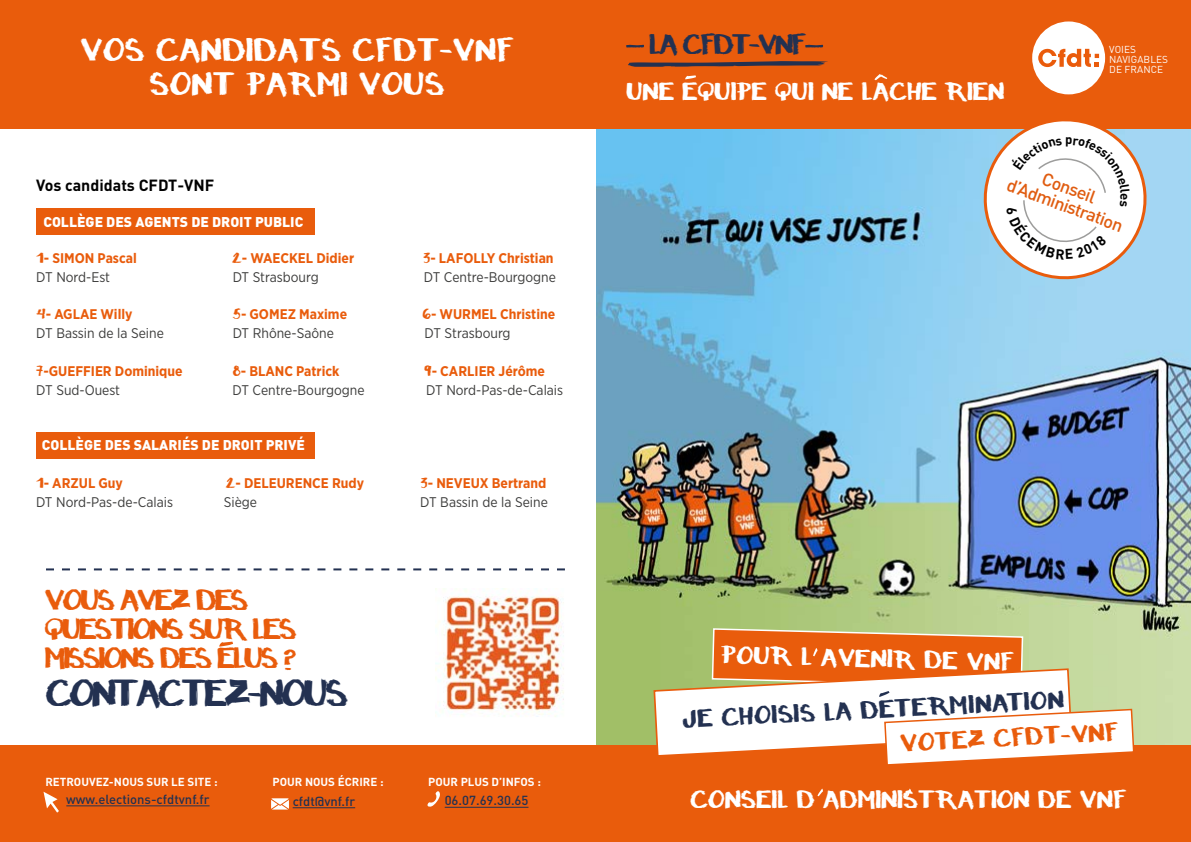
<style>
.page{position:relative;width:1191px;height:842px;background:#fff}
.page>*{position:absolute;margin:0;border:0;box-sizing:border-box;transform-origin:0 0}
.t1{font:36px "Raw";letter-spacing:-.09em;color:#233151}
.t2{font:31px/34px "Raw";color:#fff;text-align:center}
.t3{font:28px/29px "Raw";letter-spacing:-.09em;color:#e95c0c}
.t4{font:27px "Raw";letter-spacing:-.09em;color:#233151}
.t5{font:24px "Raw";letter-spacing:-.01em;color:#fff}
.t6{font:24px "Raw";color:#233151}
.t7{font:24px "Raw";color:#e95c0c}
.t8{font:500 18px "DIN Pro";color:#e05c10}
.t9{font:700 16px "DIN";color:#000}
.t10{font:700 14px "Gotham Narrow";color:#e95c0c}
.t11{font:14px "Gotham Narrow";color:#3c3c3b}
.t12{font:900 14px "DIN";color:#fff}
.t13{font:500 13px "DIN";color:#233151}
.t14{font:700 13px "DIN Pro";color:#000}
.t15{font:700 11.5px "DIN";color:#fff}
.t16{font:10px/10px "DIN Pro";letter-spacing:.01em;color:#fff}
.s1{font-family:"Raw";font-weight:400}
</style>
<div class="page">
<img style="left:597px;top:129px;width:594px;height:617px">
<div style="left:0;top:746px;width:1191px;height:96px;background:#e95c0c"></div>
<hr style="left:66px;top:805px;width:144px;height:1px;background:#233151">
<hr style="left:445px;top:807px;width:83px;height:1px;background:#233151">
<hr style="left:293px;top:807px;width:62px;height:1px;background:#233151">
<div style="left:0;top:0;width:1191px;height:129px;background:#e95c0c"></div>
<img style="left:435px;top:589px;width:129px;height:128px">
<div style="left:1032px;top:21px;width:73px;height:73px;background:#fff;border-radius:50%"></div>
<svg style="left:1038px;top:49px;width:61px;height:18px"></svg>
<svg style="left:805px;top:45px;width:18px;height:3px"></svg>
<svg style="left:626px;top:45px;width:18px;height:3px"></svg>
<svg style="left:628px;top:61px;width:200px;height:6px"></svg>
<div style="left:36px;top:433px;width:279px;height:26px;background:#e95c0c"></div>
<svg style="left:874px;top:74px;width:13px;height:6px"></svg>
<svg style="left:427px;top:791px;width:13px;height:16px"></svg>
<svg style="left:271px;top:798px;width:18px;height:11px"></svg>
<svg style="left:43px;top:792px;width:16px;height:21px"></svg>
<svg style="left:685px;top:75px;width:11px;height:4px"></svg>
<svg style="left:219px;top:642px;width:14px;height:5px"></svg>
<svg style="left:652px;top:627px;width:483px;height:138px"></svg>
<svg style="left:906px;top:788px;width:5px;height:9px"></svg>
<svg style="left:46px;top:568px;width:519px;height:2px"></svg>
<div style="left:36px;top:209px;width:279px;height:26px;background:#e95c0c"></div>
<svg style="left:817px;top:788px;width:6px;height:8px"></svg>
<svg style="left:981px;top:121px;width:167px;height:160px"></svg>
<h2 class="t2" style="left:80px;top:35px;width:435px">VOS CANDIDATS CFDT-VNF<br>SONT PARMI VOUS</h2>
<p class="t9" style="left:36px;top:175px;width:180px">Vos candidats CFDT-VNF</p>
<p class="t12" style="left:43px;top:212px;width:261px">COLLÈGE DES AGENTS DE DROIT PUBLIC</p>
<p class="t10" style="left:36px;top:249px;width:102px"><span class="s1">1</span>- SIMON Pascal</p>
<p class="t10" style="left:232px;top:249px;width:123px"><span class="s1">2</span>- WAECKEL Didier</p>
<p class="t10" style="left:423px;top:249px;width:132px"><span class="s1">3</span>- LAFOLLY Christian</p>
<p class="t11" style="left:36px;top:268px;width:75px">DT Nord-Est</p>
<p class="t11" style="left:233px;top:268px;width:88px">DT Strasbourg</p>
<p class="t11" style="left:424px;top:268px;width:133px">DT Centre-Bourgogne</p>
<p class="t10" style="left:36px;top:305px;width:98px"><span class="s1">4</span>- AGLAE Willy</p>
<p class="t10" style="left:233px;top:305px;width:116px"><span class="s1">5</span>- GOMEZ Maxime</p>
<p class="t10" style="left:422px;top:305px;width:134px"><span class="s1">6</span>- WURMEL Christine</p>
<p class="t11" style="left:36px;top:325px;width:129px">DT Bassin de la Seine</p>
<p class="t11" style="left:233px;top:325px;width:103px">DT Rhône-Saône</p>
<p class="t11" style="left:424px;top:325px;width:88px">DT Strasbourg</p>
<p class="t10" style="left:36px;top:362px;width:148px"><span class="s1">7</span>-GUEFFIER Dominique</p>
<p class="t10" style="left:233px;top:362px;width:108px"><span class="s1">8</span>- BLANC Patrick</p>
<p class="t10" style="left:424px;top:362px;width:122px"><span class="s1">9</span>- CARLIER Jérôme</p>
<p class="t11" style="left:36px;top:381px;width:85px">DT Sud-Ouest</p>
<p class="t11" style="left:233px;top:381px;width:133px">DT Centre-Bourgogne</p>
<p class="t11" style="left:426px;top:381px;width:138px">DT Nord-Pas-de-Calais</p>
<p class="t12" style="left:42px;top:436px;width:265px">COLLÈGE DES SALARIÉS DE DROIT PRIVÉ</p>
<p class="t10" style="left:36px;top:474px;width:88px"><span class="s1">1</span>- ARZUL Guy</p>
<p class="t10" style="left:226px;top:474px;width:140px"><span class="s1">2</span>- DELEURENCE Rudy</p>
<p class="t10" style="left:420px;top:474px;width:127px"><span class="s1">3</span>- NEVEUX Bertrand</p>
<p class="t11" style="left:36px;top:493px;width:138px">DT Nord-Pas-de-Calais</p>
<p class="t11" style="left:224px;top:493px;width:35px">Siège</p>
<p class="t11" style="left:420px;top:493px;width:129px">DT Bassin de la Seine</p>
<h3 class="t4" style="left:648px;top:33px;width:159px">LA CFDT-VNF</h3>
<h3 class="t5" style="left:626px;top:81px;width:380px">UNE EQUIPE QUI NE LACHE RIEN</h3>
<p class="t14" style="left:1065px;top:129px;width:9px">p</p>
<p class="t16" style="left:1109px;top:43px;width:60px">VOIES<br>NAVIGABLES<br>DE FRANCE</p>
<p class="t8" style="left:1047px;top:165px;width:57px;rotate:20deg">Conseil</p>
<p class="t8" style="left:1012px;top:170px;width:124px;rotate:20deg">d’Administration</p>
<h3 class="t3" style="left:45px;top:587px;width:254px">VOUS AVEZ DES<br>QUESTIONS SUR LES<br>MISSIONS DES ELUS ?</h3>
<h1 class="t1" style="left:45px;top:678px;width:304px">CONTACTEZ-NOUS</h1>
<h3 class="t6" style="left:681px;top:709px;width:384px;rotate:-3deg">JE CHOISIS LA DETERMINATION</h3>
<h3 class="t5" style="left:721px;top:645px;width:295px;rotate:1deg">POUR L AVENIR DE VNF</h3>
<h3 class="t7" style="left:899px;top:733px;width:220px;rotate:-3deg">VOTEZ CFDT-VNF</h3>
<p class="t15" style="left:45px;top:775px;width:174px">RETROUVEZ-NOUS SUR LE SITE :</p>
<p class="t15" style="left:272px;top:775px;width:113px">POUR NOUS ÉCRIRE :</p>
<p class="t13" style="left:66px;top:791px;width:145px">www.elections-cfdtvnf.fr</p>
<p class="t13" style="left:293px;top:793px;width:64px">cfdt@vnf.fr</p>
<p class="t13" style="left:445px;top:792px;width:85px">06.07.69.30.65</p>
<p class="t15" style="left:428px;top:775px;width:114px">POUR PLUS D’INFOS :</p>
<h3 class="t5" style="left:690px;top:789px;width:438px">CONSEIL D ADMINISTRATION DE VNF</h3>
</div>
